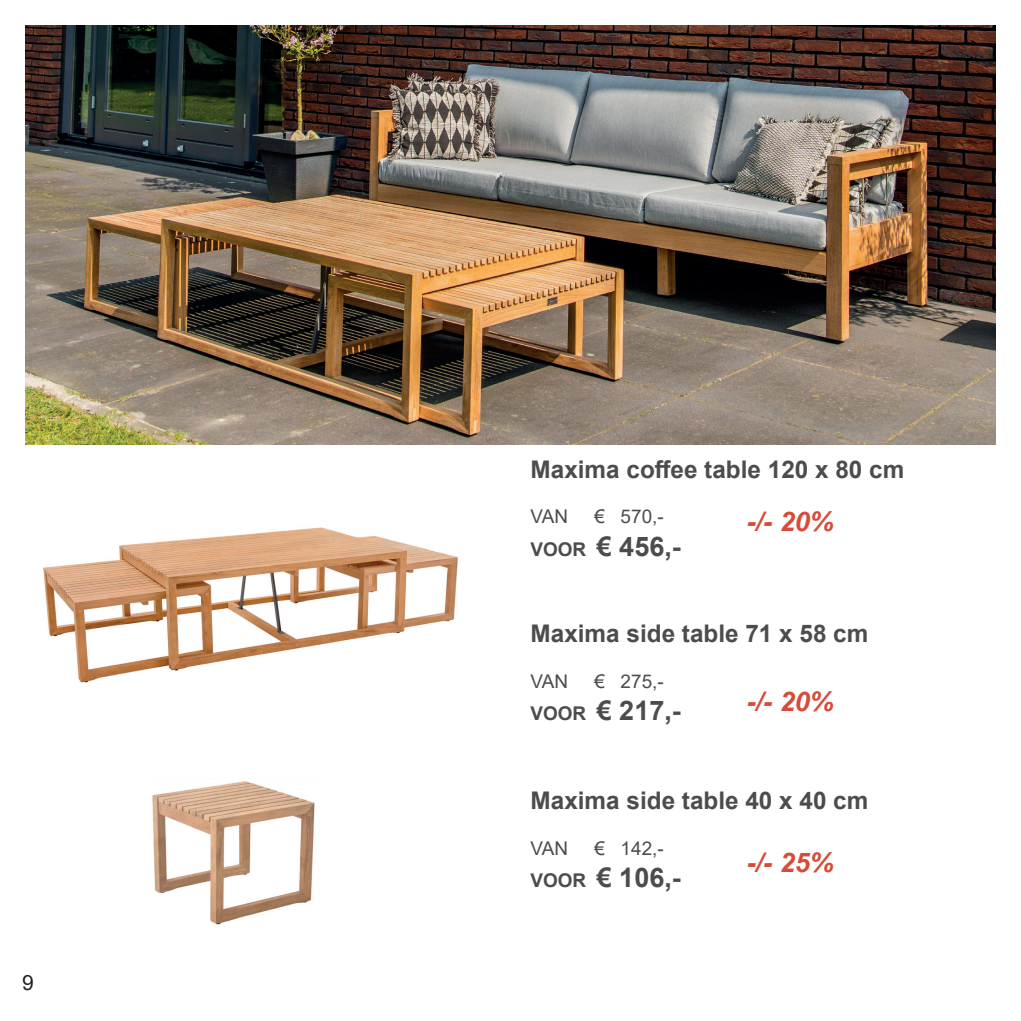
<style>
.page{position:relative;width:1021px;height:1021px;background:#fff}
.page>*{position:absolute;margin:0;border:0;box-sizing:border-box;transform-origin:0 0}
.t1{font:700 27px "Arial";color:#4b4c4d}
.t2{font:italic 700 27px "Arial";color:#d74b38}
.t3{font:700 24.3px "Arial";color:#4b4c4d}
.t4{font:21px "Arial";color:#231f20}
.t5{font:18.9px "Arial";color:#4b4c4d}
.s1{font-size:18.9px}
</style>
<div class="page">
<img style="left:26px;top:26px;width:969px;height:418px">
<img style="left:152px;top:781px;width:163px;height:144px">
<img style="left:43px;top:527px;width:415px;height:156px">
<p class="t4" style="left:22px;top:967px;width:13px">9</p>
<p class="t3" style="left:530px;top:452px;width:375px">Maxima coffee table 120 x 80 cm</p>
<p class="t5" style="left:530px;top:503px;width:39px">VAN</p>
<p class="t5" style="left:594px;top:503px;width:71px">€ 570,-</p>
<p class="t1" style="left:530px;top:527px;width:152px"><span class="s1">VOOR</span> € 456,-</p>
<p class="t2" style="left:746px;top:503px;width:89px">-/- 20%</p>
<p class="t3" style="left:530px;top:616px;width:339px">Maxima side table 71 x 58 cm</p>
<p class="t5" style="left:530px;top:668px;width:39px">VAN</p>
<p class="t5" style="left:594px;top:668px;width:71px">€ 275,-</p>
<p class="t1" style="left:530px;top:691px;width:152px"><span class="s1">VOOR</span> € 217,-</p>
<p class="t2" style="left:746px;top:683px;width:89px">-/- 20%</p>
<p class="t3" style="left:530px;top:783px;width:339px">Maxima side table 40 x 40 cm</p>
<p class="t5" style="left:530px;top:835px;width:39px">VAN</p>
<p class="t5" style="left:594px;top:835px;width:71px">€ 142,-</p>
<p class="t1" style="left:530px;top:858px;width:152px"><span class="s1">VOOR</span> € 106,-</p>
<p class="t2" style="left:746px;top:844px;width:89px">-/- 25%</p>
</div>
